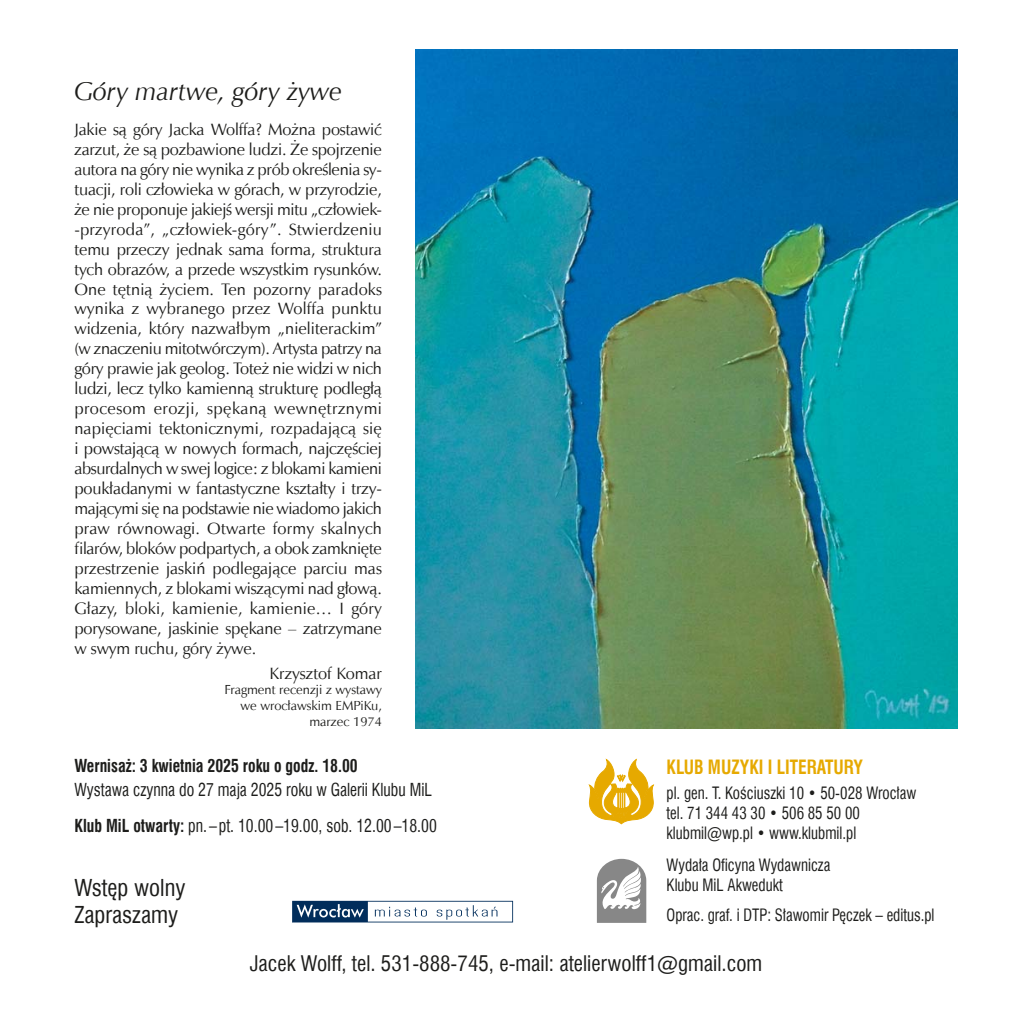
<style>
.page{position:relative;width:1012px;height:1017px;background:#fff}
.page>*{position:absolute;margin:0;border:0;box-sizing:border-box;transform-origin:0 0}
.t1{font:italic 26.25px "Zapf Humnst EU";color:#1d1d1b}
.t2{font:22.75px/27.3px "Swis 721 Cn EU";color:#1d1d1b}
.t3{font:21px "Swis 721 Cn EU";color:#1d1d1b}
.t4{font:700 19.25px "Swis 721 Cn EU";color:#e6a900;scale:.9 1}
.t5{font:17.5px/35.9px "Swis 721 Cn EU";color:#1d1d1b;scale:.9 1}
.t6{font:700 17.5px "Swis 721 Cn EU";color:#1d1d1b;scale:.9 1}
.t7{font:16.62px/19.9px "Zapf Humnst EU";letter-spacing:-.01em;color:#1d1d1b;text-align:justify}
.t8{font:16.62px/19.9px "Swis 721 Cn EU";color:#1d1d1b;scale:.9 1}
.t9{font:13.12px/15.8px "Zapf Humnst EU";color:#1d1d1b;text-align:right}
.s1{font-weight:700}
</style>
<div class="page">
<svg style="left:588px;top:759px;width:66px;height:65px"></svg>
<svg style="left:597px;top:859px;width:49px;height:64px"></svg>
<svg style="left:292px;top:901px;width:221px;height:21px"></svg>
<img style="left:415px;top:50px;width:542px;height:679px">
<h1 class="t1" style="left:74px;top:75px;width:269px">Góry martwe, góry żywe</h1>
<p class="t7" style="left:74px;top:119px;width:309px">Jakie są góry Jacka Wolffa? Można postawić zarzut, że są pozbawione ludzi. Że spojrzenie autora na góry nie wynika z prób określenia sy&shy;tuacji, roli człowieka w górach, w przyrodzie, że nie proponuje jakiejś wersji mitu „człowiek--przyroda”, „człowiek-góry”. Stwierdzeniu temu przeczy jednak sama forma, struktura tych obrazów, a przede wszystkim rysunków.<br>One tętnią życiem. Ten pozorny paradoks wynika z wybranego przez Wolffa punktu widzenia, który nazwałbym „nieliterackim” (w znaczeniu mitotwórczym). Artysta patrzy na góry prawie jak geolog. Toteż nie widzi w nich ludzi, lecz tylko kamienną strukturę podległą procesom erozji, spękaną wewnętrznymi napięciami tektonicznymi, rozpadającą się i powstającą w nowych formach, najczęściej absurdalnych w swej logice: z blokami kamieni poukładanymi w fantastyczne kształty i trzy&shy;mającymi się na podstawie nie wiadomo jakich praw równowagi. Otwarte formy skalnych filarów, bloków podpartych, a obok zamknięte przestrzenie jaskiń podlegające parciu mas kamiennych, z blokami wiszącymi nad głową.<br>Głazy, bloki, kamienie, kamienie… I góry porysowane, jaskinie spękane – zatrzymane w swym ruchu, góry żywe.</p>
<p class="t7" style="left:270px;top:663px;width:114px">Krzysztof Komar</p>
<p class="t9" style="left:225px;top:682px;width:159px">Fragment recenzji z wystawy we wrocławskim EMPiKu, marzec 1974</p>
<p class="t6" style="left:74px;top:755px;width:316px">Wernisaż: 3 kwietnia 2025 roku o godz. 18.00</p>
<p class="t5" style="left:74px;top:771px;width:404px">Wystawa czynna do 27 maja 2025 roku w Galerii Klubu MiL<br><span class="s1">Klub MiL otwarty:</span> pn. – pt. 10.00 –19.00, sob. 12.00 –18.00</p>
<h2 class="t2" style="left:74px;top:874px;width:113px">Wstęp wolny<br>Zapraszamy</h2>
<p class="t4" style="left:667px;top:755px;width:220px">KLUB MUZYKI I LITERATURY</p>
<p class="t8" style="left:667px;top:783px;width:279px">pl. gen. T. Kościuszki 10 • 50-028 Wrocław tel. 71 344 43 30 • 506 85 50 00 klubmil@wp.pl • www.klubmil.pl</p>
<p class="t8" style="left:667px;top:855px;width:184px">Wydała Oficyna Wydawnicza<br>Klubu MiL Akwedukt</p>
<p class="t8" style="left:667px;top:905px;width:299px">Oprac. graf. i DTP: Sławomir Pęczek – editus.pl</p>
<p class="t3" style="left:250px;top:950px;width:514px">Jacek Wolff, tel. 531-888-745, e-mail: atelierwolff1@gmail.com</p>
</div>
